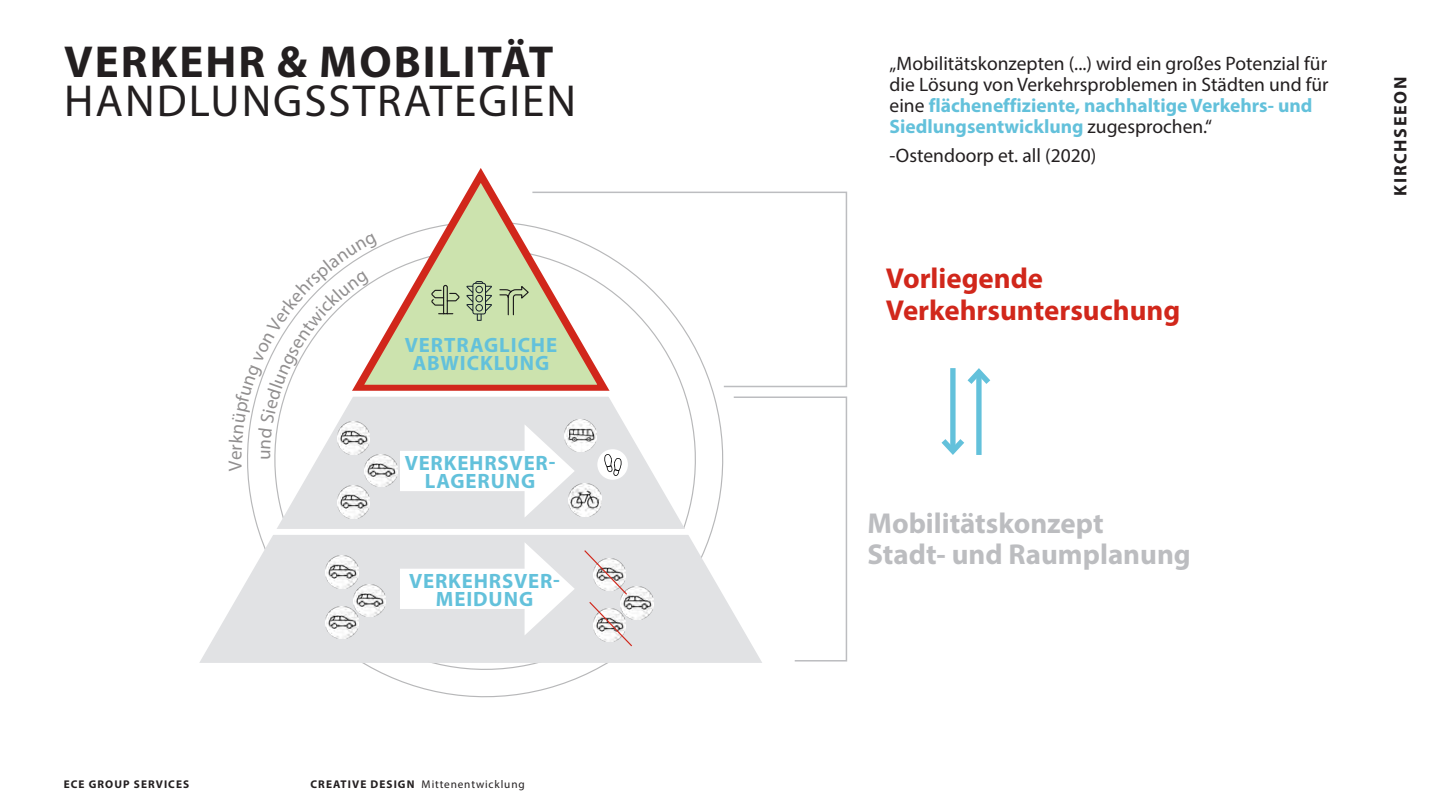
<style>
.page{position:relative;width:1442px;height:810px;background:#fff}
.page>*{position:absolute;margin:0;border:0;box-sizing:border-box;transform-origin:0 0}
.t1{font:45px "Myriad Pro";letter-spacing:.045em;color:#231f20}
.t2{font:700 45px "Myriad Pro";letter-spacing:.045em;color:#231f20}
.Absatzformat_2{font:700 28.8px "Myriad Pro";color:#bcbdc0}
.Absatzformat_2-2{font:700 28.8px/31px "Myriad Pro";color:#d1271b}
.t3{font:700 20.85px/18px "Myriad Pro";letter-spacing:.045em;color:#63c1db;text-align:center}
.Absatzformat_2-3{font:19.5px/21px "Myriad Pro";color:#231f20}
.t4{font:18.9px "Myriad Pro";color:#231f20}
.t5{font:700 18px "Myriad Pro";letter-spacing:.095em;color:#231f20}
.t6{font:11.25px "Myriad Pro";letter-spacing:.075em;color:#231f20}
.t7{font:700 11.25px "Myriad Pro";letter-spacing:.095em;color:#231f20}
.s1{font-weight:700}
.s2{font-weight:700;color:#63c1db}
</style>
<div class="page">
<div style="left:976px;top:372px;width:5px;height:83px;background:#63c1db"></div>
<svg style="left:967px;top:368px;width:24px;height:22px"></svg>
<div style="left:950px;top:368px;width:5px;height:83px;background:#63c1db"></div>
<svg style="left:941px;top:433px;width:24px;height:22px"></svg>
<svg style="left:762px;top:396px;width:86px;height:266px"></svg>
<svg style="left:762px;top:191px;width:86px;height:197px"></svg>
<svg style="left:199px;top:191px;width:563px;height:472px"></svg>
<svg style="left:345px;top:168px;width:272px;height:223px"></svg>
<div style="left:400px;top:451px;width:140px;height:40px;background:#fff"></div>
<svg style="left:524px;top:424px;width:50px;height:94px"></svg>
<div style="left:400px;top:569px;width:140px;height:40px;background:#fff"></div>
<svg style="left:524px;top:542px;width:50px;height:93px"></svg>
<svg style="left:499px;top:284px;width:31px;height:32px"></svg>
<svg style="left:430px;top:281px;width:62px;height:40px;background:#aec297"></svg>
<div style="left:346px;top:391px;width:282px;height:6px;background:#fff"></div>
<div style="left:271px;top:529px;width:426px;height:6px;background:#fff"></div>
<img style="left:337px;top:485px;width:33px;height:33px">
<img style="left:365px;top:454px;width:32px;height:33px">
<img style="left:325px;top:556px;width:33px;height:33px">
<img style="left:325px;top:606px;width:33px;height:33px">
<img style="left:353px;top:584px;width:33px;height:33px">
<img style="left:564px;top:419px;width:33px;height:33px">
<img style="left:568px;top:483px;width:33px;height:33px">
<div style="left:597px;top:449px;width:31px;height:31px;background:#fff;border-radius:50%"></div>
<svg style="left:604px;top:454px;width:18px;height:22px"></svg>
<img style="left:633px;top:586px;width:20px;height:33px">
<svg style="left:583px;top:549px;width:50px;height:99px"></svg>
<svg style="left:229px;top:233px;width:149px;height:238px"></svg>
<p class="t2" style="left:64px;top:32px;width:491px">VERKEHR &amp; MOBILITÄT</p>
<p class="t1" style="left:64px;top:73px;width:513px">HANDLUNGSSTRATEGIEN</p>
<p class="t4" style="left:224px;top:460px;width:11px;rotate:-90deg">e</p>
<p class="t3" style="left:405px;top:336px;width:154px">VERTRAGLICHE</p>
<p class="t3" style="left:413px;top:354px;width:138px">ABWICKLUNG</p>
<p class="t3" style="left:405px;top:453px;width:152px">VERKEHRSVER-<br>LAGERUNG</p>
<p class="t3" style="left:409px;top:572px;width:152px">VERKEHRSVER-<br>MEIDUNG</p>
<p class="t7" style="left:64px;top:777px;width:127px">ECE GROUP SERVICES</p>
<p class="t6" style="left:310px;top:778px;width:216px"><span class="s1">CREATIVE DESIGN</span> Mittenentwicklung</p>
<p class="Absatzformat_2-3" style="left:889px;top:53px;width:440px">„Mobilitätskonzepten (...) wird ein großes Potenzial für die Lösung von Verkehrsproblemen in Städten und für eine <span class="s2">flächeneffiziente, nachhaltige Verkehrs- und Siedlungsentwicklung</span> zugesprochen.“</p>
<p class="Absatzformat_2-3" style="left:889px;top:145px;width:208px">-Ostendoorp et. all (2020)</p>
<p class="Absatzformat_2-2" style="left:886px;top:262px;width:296px">Vorliegende<br>Verkehrsuntersuchung</p>
<p class="t5" style="left:1388px;top:196px;width:121px;rotate:-90deg">KIRCHSEEON</p>
<p class="Absatzformat_2" style="left:867px;top:504px;width:238px">Mobilitätskonzept</p>
<p class="Absatzformat_2" style="left:867px;top:536px;width:325px">Stadt- und Raumplanung</p>
</div>
